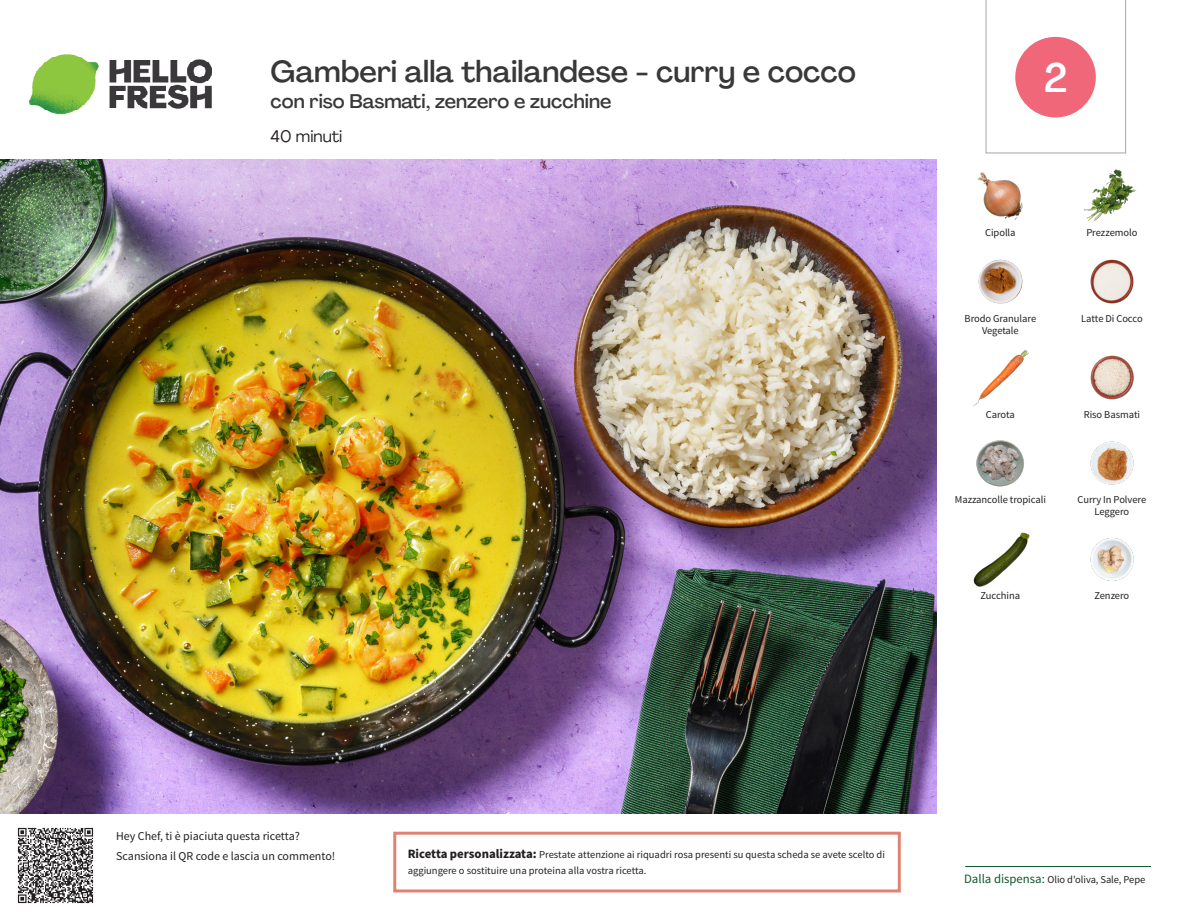
<style>
.page{position:relative;width:1188px;height:918px;background:#fff}
.page>*{position:absolute;margin:0;border:0;box-sizing:border-box;transform-origin:0 0}
._24_Recipe_Nr_Bag{font:500 40.5px "Agrandir";color:#fff}
._15_Titel_UK{font:500 30px "Agrandir";color:#383839}
._15_Titel_UK-2{font:500 19.5px "Agrandir";color:#383839}
._02_Box_Type{font:16.5px "Agrandir";color:#231f20}
._06_Before_Start{font:12px "Source Sans Pro";color:#231f20}
.STEP_Text_IT{font:10.5px/16.5px "Source Sans Pro";color:#231f20}
._18_FRONT_ingredients_UK{font:10.5px/12px "Source Sans Pro";letter-spacing:-.005em;color:#231f20;text-align:center}
.t1{font:10.5px "Source Sans Variable";letter-spacing:-.005em;color:#231f20}
.s1{font-weight:700;font-size:12.75px}
.s2{font-family:"Source Sans Pro";font-size:12.75px;color:#0e572c}
</style>
<div class="page">
<img style="left:30px;top:54px;width:181px;height:61px">
<hr style="left:965px;top:866px;width:186px;height:1px;background:#0e572c">
<img style="left:0;top:159px;width:936px;height:655px">
<img style="left:977px;top:172px;width:46px;height:48px">
<img style="left:1084px;top:169px;width:53px;height:52px">
<img style="left:1090px;top:259px;width:44px;height:45px">
<img style="left:978px;top:259px;width:45px;height:45px">
<img style="left:1090px;top:355px;width:44px;height:45px">
<img style="left:973px;top:350px;width:56px;height:56px">
<img style="left:1090px;top:441px;width:44px;height:44px">
<img style="left:976px;top:440px;width:48px;height:47px">
<img style="left:1090px;top:538px;width:44px;height:43px">
<img style="left:973px;top:532px;width:56px;height:55px">
<img style="left:17px;top:827px;width:77px;height:77px">
<div style="left:393px;top:832px;width:508px;height:60px;border:3px solid #df8272"></div>
<svg style="left:985px;top:0;width:141px;height:154px"></svg>
<p class="_15_Titel_UK" style="left:271px;top:53px;width:587px">Gamberi alla thailandese - curry e cocco</p>
<p class="_15_Titel_UK-2" style="left:271px;top:89px;width:342px">con riso Basmati, zenzero e zucchine</p>
<p class="_02_Box_Type" style="left:271px;top:126px;width:73px">40 minuti</p>
<p class="_24_Recipe_Nr_Bag" style="left:1044px;top:53px;width:25px">2</p>
<p class="_18_FRONT_ingredients_UK" style="left:985px;top:227px;width:32px">Cipolla</p>
<p class="_18_FRONT_ingredients_UK" style="left:1086px;top:227px;width:53px">Prezzemolo</p>
<p class="_18_FRONT_ingredients_UK" style="left:965px;top:312px;width:73px">Brodo Granulare</p>
<p class="_18_FRONT_ingredients_UK" style="left:1081px;top:312px;width:63px">Latte Di Cocco</p>
<p class="_18_FRONT_ingredients_UK" style="left:982px;top:324px;width:38px">Vegetale</p>
<p class="_18_FRONT_ingredients_UK" style="left:986px;top:408px;width:31px">Carota</p>
<p class="_18_FRONT_ingredients_UK" style="left:1084px;top:408px;width:58px">Riso Basmati</p>
<p class="_18_FRONT_ingredients_UK" style="left:955px;top:494px;width:93px">Mazzancolle tropicali</p>
<p class="_18_FRONT_ingredients_UK" style="left:1078px;top:494px;width:70px">Curry In Polvere<br>Leggero</p>
<p class="_18_FRONT_ingredients_UK" style="left:981px;top:590px;width:41px">Zucchina</p>
<p class="_18_FRONT_ingredients_UK" style="left:1095px;top:590px;width:36px">Zenzero</p>
<p class="_06_Before_Start" style="left:116px;top:829px;width:185px">Hey Chef, ti è piaciuta questa ricetta?</p>
<p class="_06_Before_Start" style="left:116px;top:848px;width:221px">Scansiona il QR code e lascia un commento!</p>
<p class="STEP_Text_IT" style="left:408px;top:846px;width:479px"><span class="s1">Ricetta personalizzata:</span> Prestate attenzione ai riquadri rosa presenti su questa scheda se avete scelto di aggiungere o sostituire una proteina alla vostra ricetta.</p>
<p class="t1" style="left:964px;top:873px;width:183px"><span class="s2">Dalla dispensa:</span> Olio d'oliva, Sale, Pepe</p>
</div>
